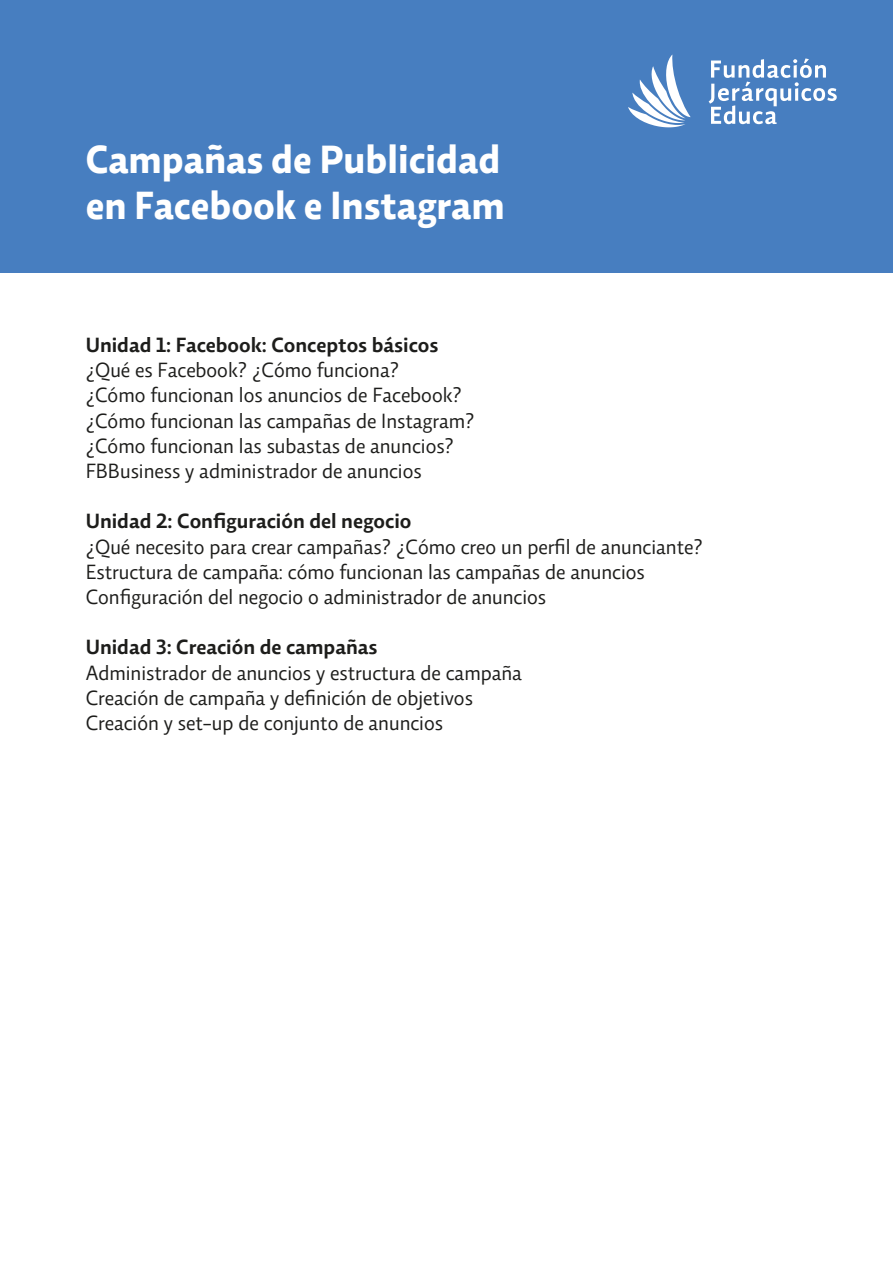
<style>
.page{position:relative;width:893px;height:1263px;background:#fff}
.page>*{position:absolute;margin:0;border:0;box-sizing:border-box;transform-origin:0 0}
.t1{font:700 40.05px/45.8px "Relato Sans OT";color:#fff;scale:.95 1}
.t2{font:21px/25.2px "Relato Sans OT";color:#1d1d1b}
.t3{font:600 21px "Relato Sans OT";color:#1d1d1b}
</style>
<div class="page">
<div style="left:0;top:0;width:893px;height:272px;background:#477ec0"></div>
<svg style="left:628px;top:54px;width:63px;height:73px"></svg>
<svg style="left:709px;top:58px;width:128px;height:66px"></svg>
<h1 class="t1" style="left:86px;top:136px;width:443px">Campañas de Publicidad en Facebook e Instagram</h1>
<p class="t3" style="left:86px;top:332px;width:354px">Unidad 1: Facebook: Conceptos básicos</p>
<p class="t2" style="left:86px;top:357px;width:390px">¿Qué es Facebook? ¿Cómo funciona?<br>¿Cómo funcionan los anuncios de Facebook? ¿Cómo funcionan las campañas de Instagram? ¿Cómo funcionan las subastas de anuncios?<br>FBBusiness y administrador de anuncios</p>
<p class="t3" style="left:86px;top:508px;width:327px">Unidad 2: Configuración del negocio</p>
<p class="t2" style="left:86px;top:534px;width:619px">¿Qué necesito para crear campañas? ¿Cómo creo un perfil de anunciante?<br>Estructura de campaña: cómo funcionan las campañas de anuncios<br>Configuración del negocio o administrador de anuncios</p>
<p class="t3" style="left:86px;top:634px;width:293px">Unidad 3: Creación de campañas</p>
<p class="t2" style="left:86px;top:660px;width:438px">Administrador de anuncios y estructura de campaña<br>Creación de campaña y definición de objetivos<br>Creación y set-up de conjunto de anuncios</p>
</div>
